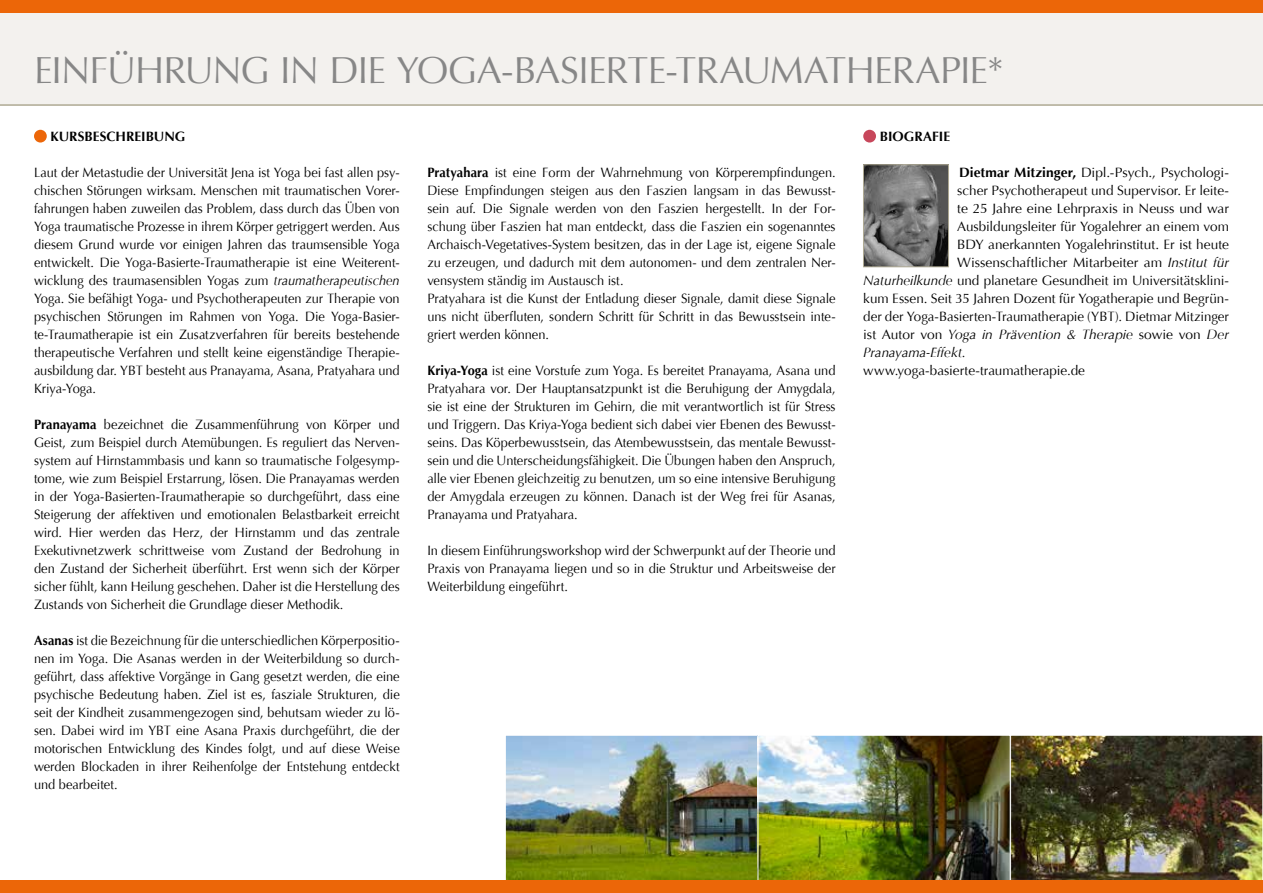
<style>
.page{position:relative;width:1263px;height:893px;background:#fff}
.page>*{position:absolute;margin:0;border:0;box-sizing:border-box;transform-origin:0 0}
.t1{font:37.5px "Optima LT Pro";letter-spacing:-.025em;color:#878787}
.t2{font:13.5px/18px "Optima LT Pro";letter-spacing:-.005em;color:#000;text-align:justify;scale:.95 1}
.t3{font:13.5px "Optima LT Pro";letter-spacing:-.005em;color:#000}
.t4{font:italic 13.5px "Optima LT Pro";letter-spacing:-.005em;color:#000}
.t5{font:700 13.5px "Optima LT Pro";letter-spacing:.005em;color:#000}
.s1{font-style:italic}
.s2{font-weight:700}
.s3{font-style:normal}
</style>
<div class="page">
<img style="left:505px;top:735px;width:758px;height:145px">
<div style="left:0;top:13px;width:1263px;height:93px;background:#f3f1ee"></div>
<div style="left:0;top:0;width:1263px;height:13px;background:#ec6608"></div>
<div style="left:0;top:880px;width:1263px;height:13px;background:#ec6608"></div>
<div style="left:34px;top:130px;width:13px;height:13px;background:#ec6608;border-radius:50%"></div>
<div style="left:863px;top:130px;width:13px;height:13px;background:#c7475b;border-radius:50%"></div>
<img style="left:865px;top:167px;width:82px;height:98px">
<div style="left:863px;top:165px;width:86px;height:102px;border:1px solid #b0ab95"></div>
<h1 class="t1" style="left:34px;top:46px;width:971px">EINFÜHRUNG IN DIE YOGA-BASIERTE-TRAUMATHERAPIE*</h1>
<p class="t5" style="left:51px;top:128px;width:136px">KURSBESCHREIBUNG</p>
<p class="t2" style="left:34px;top:164px;width:386px">Laut der Metastudie der Universität Jena ist Yoga bei fast allen psy&shy;chischen Störungen wirksam. Menschen mit traumatischen Vorer&shy;fahrungen haben zuweilen das Problem, dass durch das Üben von Yoga traumatische Prozesse in ihrem Körper getriggert werden. Aus diesem Grund wurde vor einigen Jahren das traumsensible Yoga entwickelt. Die Yoga-Basierte-Traumatherapie ist eine Weiterent&shy;wicklung des traumasensiblen Yogas zum <span class="s1">traumatherapeutischen </span>Yoga. Sie befähigt Yoga- und Psychotherapeuten zur Therapie von psychischen Störungen im Rahmen von Yoga. Die Yoga-Basier&shy;te-Traumatherapie ist ein Zusatzverfahren für bereits bestehende therapeutische Verfahren und stellt keine eigenständige Therapie&shy;ausbildung dar. YBT besteht aus Pranayama, Asana, Pratyahara und Kriya-Yoga.</p>
<p class="t2" style="left:34px;top:416px;width:386px"><span class="s2">Pranayama</span> bezeichnet die Zusammenführung von Körper und Geist, zum Beispiel durch Atemübungen. Es reguliert das Nerven&shy;system auf Hirnstammbasis und kann so traumatische Folgesymp&shy;tome, wie zum Beispiel Erstarrung, lösen. Die Pranayamas werden in der Yoga-Basierten-Traumatherapie so durchgeführt, dass eine Steigerung der affektiven und emotionalen Belastbarkeit erreicht wird. Hier werden das Herz, der Hirnstamm und das zentrale Exekutivnetzwerk schrittweise vom Zustand der Bedrohung in den Zustand der Sicherheit überführt. Erst wenn sich der Körper sicher fühlt, kann Heilung geschehen. Daher ist die Herstellung des Zustands von Sicherheit die Grundlage dieser Methodik.</p>
<p class="t2" style="left:34px;top:632px;width:386px"><span class="s2">Asanas</span> ist die Bezeichnung für die unterschiedlichen Körperpositio&shy;nen im Yoga. Die Asanas werden in der Weiterbildung so durch&shy;geführt, dass affektive Vorgänge in Gang gesetzt werden, die eine psychische Bedeutung haben. Ziel ist es, fasziale Strukturen, die seit der Kindheit zusammengezogen sind, behutsam wieder zu lö&shy;sen. Dabei wird im YBT eine Asana Praxis durchgeführt, die der motorischen Entwicklung des Kindes folgt, und auf diese Weise werden Blockaden in ihrer Reihenfolge der Entstehung entdeckt und bearbeitet.</p>
<p class="t2" style="left:427px;top:164px;width:431px;text-align:left"><span class="s2">Pratyahara</span> ist eine Form der Wahrnehmung von Körperempfindungen.<br>Diese Empfindungen steigen aus den Faszien langsam in das Bewusst&shy;sein auf. Die Signale werden von den Faszien hergestellt. In der For&shy;schung über Faszien hat man entdeckt, dass die Faszien ein sogenanntes Archaisch-Vegetatives-System besitzen, das in der Lage ist, eigene Signale zu erzeugen, und dadurch mit dem autonomen- und dem zentralen Ner&shy;vensystem ständig im Austausch ist.<br>Pratyahara ist die Kunst der Entladung dieser Signale, damit diese Signale uns nicht überfluten, sondern Schritt für Schritt in das Bewusstsein inte&shy;griert werden können.</p>
<p class="t2" style="left:427px;top:362px;width:431px"><span class="s2">Kriya-Yoga</span> ist eine Vorstufe zum Yoga. Es bereitet Pranayama, Asana und Pratyahara vor. Der Hauptansatzpunkt ist die Beruhigung der Amygdala, sie ist eine der Strukturen im Gehirn, die mit verantwortlich ist für Stress und Triggern. Das Kriya-Yoga bedient sich dabei vier Ebenen des Bewusst&shy;seins. Das Köperbewusstsein, das Atembewusstsein, das mentale Bewusst&shy;sein und die Unterscheidungsfähigkeit. Die Übungen haben den Anspruch, alle vier Ebenen gleichzeitig zu benutzen, um so eine intensive Beruhigung der Amygdala erzeugen zu können. Danach ist der Weg frei für Asanas, Pranayama und Pratyahara.</p>
<p class="t2" style="left:427px;top:542px;width:431px">In diesem Einführungsworkshop wird der Schwerpunkt auf der Theorie und Praxis von Pranayama liegen und so in die Struktur und Arbeitsweise der Weiterbildung eingeführt.</p>
<p class="t5" style="left:880px;top:128px;width:72px">BIOGRAFIE</p>
<p class="t3" style="left:959px;top:164px;width:271px"><span class="s2">Dietmar Mitzinger,</span> Dipl.-Psych., Psychologi-</p>
<p class="t3" style="left:957px;top:182px;width:273px">scher Psychotherapeut und Supervisor. Er leite-</p>
<p class="t3" style="left:957px;top:200px;width:273px">te 25 Jahre eine Lehrpraxis in Neuss und war</p>
<p class="t3" style="left:957px;top:218px;width:273px">Ausbildungsleiter für Yogalehrer an einem vom</p>
<p class="t3" style="left:957px;top:236px;width:273px">BDY anerkannten Yogalehrinstitut. Er ist heute</p>
<p class="t3" style="left:957px;top:254px;width:273px">Wissenschaftlicher Mitarbeiter am <span class="s1">Institut für</span></p>
<p class="t3" style="left:863px;top:272px;width:367px"><span class="s1">Naturheilkunde</span> und planetare Gesundheit im Universitätsklini-</p>
<p class="t3" style="left:863px;top:290px;width:367px">kum Essen. Seit 35 Jahren Dozent für Yogatherapie und Begrün-</p>
<p class="t3" style="left:863px;top:308px;width:367px">der der Yoga-Basierten-Traumatherapie (YBT). Dietmar Mitzinger</p>
<p class="t4" style="left:863px;top:326px;width:367px"><span class="s3">ist Autor von</span> Yoga in Prävention &amp; Therapie <span class="s3">sowie von</span> Der</p>
<p class="t4" style="left:863px;top:344px;width:104px">Pranayama-Effekt.</p>
<p class="t3" style="left:863px;top:362px;width:223px">www.yoga-basierte-traumatherapie.de</p>
</div>
